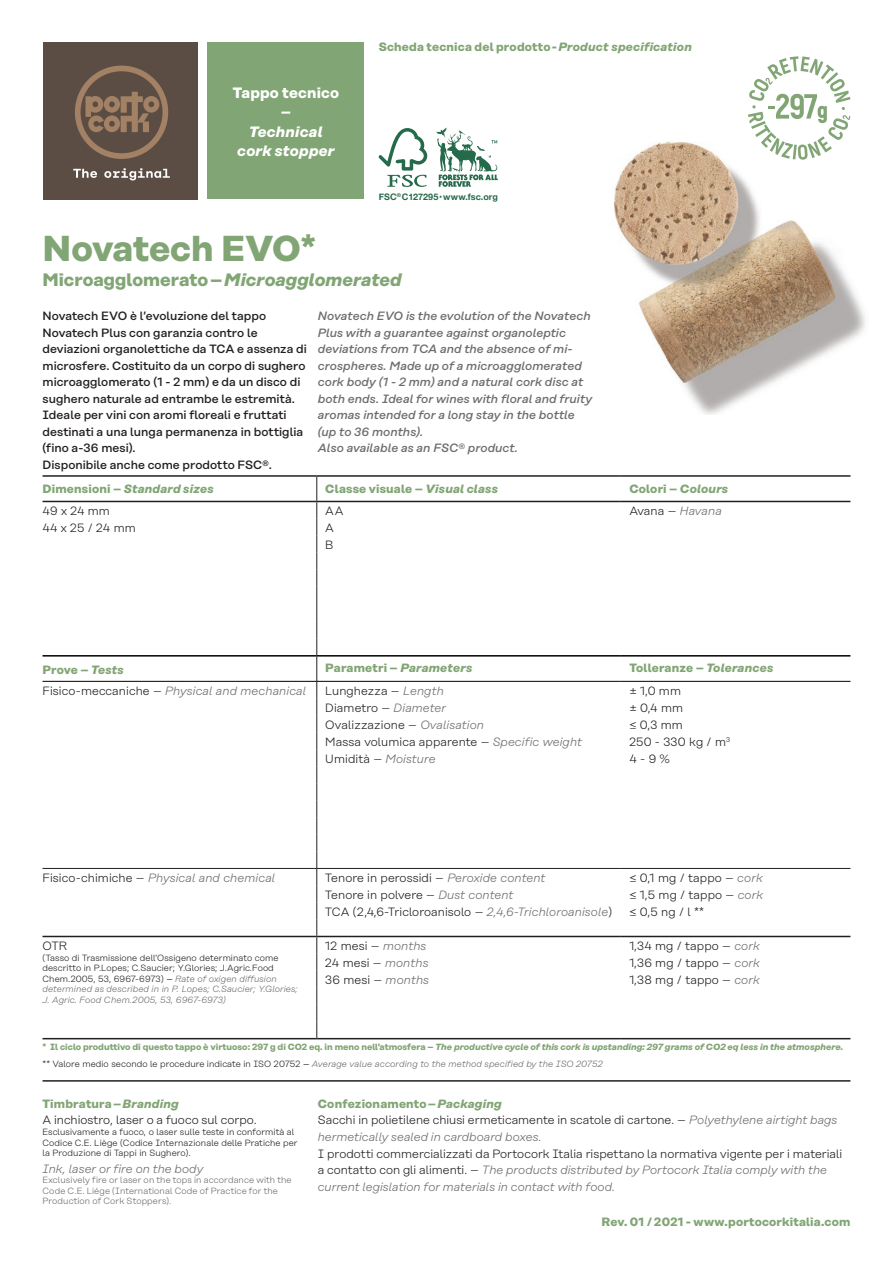
<style>
.page{position:relative;width:893px;height:1263px;background:#fff}
.page>*{position:absolute;margin:0;border:0;box-sizing:border-box;transform-origin:0 0}
.t1{font:700 36px "Rational";color:#81a574}
.t2{font:700 18px "Rational";color:#81a574}
.t3{font:italic 700 15px/19.2px "Rational";letter-spacing:.015em;color:#fff;text-align:center}
.t4{font:700 15px/19.2px "Rational";letter-spacing:.015em;color:#fff;text-align:center}
.t5{font:300 12px/16.5px "Rational";letter-spacing:.01em;color:#231f20}
.t6{font:500 12px/16.5px "Rational";letter-spacing:.005em;color:#231f20}
.t7{font:italic 500 12px/16.5px "Rational";letter-spacing:.005em;color:#6c6d70}
.t8{font:italic 300 12px/16.5px "Rational";letter-spacing:.01em;color:#6c6d70}
.t9{font:700 12px "Rational";letter-spacing:.015em;color:#81a574}
.t10{font:italic 700 12px "Rational";letter-spacing:.02em;color:#81a574}
.t11{font:300 9px/10.5px "Rational";letter-spacing:.01em;color:#231f20}
.t12{font:italic 700 9px/17.4px "Rational";color:#81a574}
.t13{font:300 9px/10.5px "Rational";letter-spacing:.01em;color:#6c6d70}
.t14{font:700 9px "Helvetica Neue";letter-spacing:.005em;color:#256a4a}
.s1{font-style:italic}
.s2{font-style:normal}
.s3{font-style:italic;color:#6c6d70}
.s4{font-style:normal;color:#231f20}
.s5{font-weight:400}
.s6{font-weight:300;font-style:normal;color:#231f20}
.s7{font-weight:400;font-style:normal;color:#231f20}
.s8{font-weight:300;color:#6b6b6e}
.s9{font-weight:700;color:#81a574}
.s10{font-weight:700;font-style:italic;color:#81a574}
.s11{font-weight:700;font-style:normal;color:#81a574}
</style>
<div class="page">
<div style="left:207px;top:43px;width:157px;height:156px;background:#81a574"></div>
<div style="left:43px;top:43px;width:154px;height:157px;background:#5b4d44"></div>
<svg style="left:75px;top:66px;width:93px;height:93px"></svg>
<svg style="left:73px;top:169px;width:24px;height:9px"></svg>
<svg style="left:104px;top:168px;width:66px;height:12px"></svg>
<hr style="left:43px;top:475px;width:274px;height:2px;background:#231f20">
<hr style="left:317px;top:475px;width:304px;height:2px;background:#231f20">
<hr style="left:621px;top:475px;width:229px;height:2px;background:#231f20">
<hr style="left:317px;top:501px;width:304px;height:1px;background:#231f20">
<hr style="left:621px;top:501px;width:229px;height:1px;background:#231f20">
<hr style="left:43px;top:501px;width:274px;height:1px;background:#231f20">
<svg style="left:317px;top:477px;width:1px;height:561px"></svg>
<hr style="left:43px;top:936px;width:274px;height:1px;background:#231f20">
<hr style="left:317px;top:936px;width:304px;height:1px;background:#231f20">
<hr style="left:43px;top:1038px;width:274px;height:1px;background:#231f20">
<hr style="left:317px;top:1038px;width:304px;height:1px;background:#231f20">
<hr style="left:621px;top:936px;width:229px;height:1px;background:#231f20">
<hr style="left:621px;top:1038px;width:229px;height:1px;background:#231f20">
<hr style="left:43px;top:655px;width:274px;height:1px;background:#000">
<hr style="left:317px;top:655px;width:304px;height:1px;background:#000">
<hr style="left:621px;top:655px;width:229px;height:1px;background:#000">
<hr style="left:43px;top:681px;width:274px;height:1px;background:#000">
<hr style="left:317px;top:681px;width:304px;height:1px;background:#000">
<hr style="left:621px;top:681px;width:229px;height:1px;background:#000">
<hr style="left:43px;top:868px;width:274px;height:1px;background:#231f20">
<hr style="left:317px;top:868px;width:304px;height:1px;background:#231f20">
<hr style="left:621px;top:868px;width:229px;height:1px;background:#231f20">
<img style="left:613px;top:141px;width:252px;height:274px">
<hr style="left:43px;top:1080px;width:807px;height:2px;background:#231f20">
<svg style="left:378px;top:128px;width:49px;height:59px"></svg>
<svg style="left:436px;top:127px;width:62px;height:60px"></svg>
<svg style="left:748px;top:56px;width:102px;height:104px"></svg>
<p class="t4" style="left:233px;top:83px;width:108px">Tappo tecnico –</p>
<p class="t3" style="left:237px;top:122px;width:99px">Technical cork stopper</p>
<h1 class="t1" style="left:43px;top:226px;width:275px">Novatech EVO*</h1>
<p class="t9" style="left:379px;top:40px;width:315px">Scheda tecnica del prodotto - <span class="s1">Product specification</span></p>
<p class="t14" style="left:379px;top:189px;width:121px">FSC<sup>®</sup> C127295 • www.fsc.org</p>
<h2 class="t2" style="left:43px;top:268px;width:361px">Microagglomerato –<span class="s1">Microagglomerated</span></h2>
<p class="t7" style="left:318px;top:307px;width:276px">Novatech EVO is the evolution of the Novatech Plus with a guarantee against organoleptic deviations from TCA and the absence of mi&shy;crospheres. Made up of a microagglomerated cork body (1 - 2 mm) and a natural cork disc at both ends. Ideal for wines with floral and fruity aromas intended for a long stay in the bottle (up to 36 months).<br>Also available as an FSC<span class="s2">®</span> product.</p>
<p class="t6" style="left:43px;top:307px;width:266px">Novatech EVO è l’evoluzione del tappo Novatech Plus con garanzia contro le deviazioni organolettiche da TCA e assenza di microsfere. Costituito da un corpo di sughero microagglomerato (1 - 2 mm) e da un disco di sughero naturale ad entrambe le estremità.<br>Ideale per vini con aromi floreali e fruttati destinati a una lunga permanenza in bottiglia (fino a-36 mesi).<br>Disponibile anche come prodotto FSC®.</p>
<p class="t10" style="left:43px;top:481px;width:173px"><span class="s2">Dimensioni –</span> Standard sizes</p>
<p class="t9" style="left:325px;top:481px;width:174px">Classe visuale – <span class="s1">Visual class</span></p>
<p class="t9" style="left:629px;top:481px;width:100px">Colori – <span class="s1">Colours</span></p>
<p class="t5" style="left:43px;top:503px;width:69px">49 x 24 mm</p>
<p class="t5" style="left:325px;top:503px;width:20px">AA</p>
<p class="t5" style="left:629px;top:503px;width:94px">Avana – <span class="s3">Havana</span></p>
<p class="t5" style="left:43px;top:520px;width:95px">44 x 25 / 24 mm</p>
<p class="t5" style="left:325px;top:520px;width:10px;line-height:17px">A<br>B</p>
<p class="t9" style="left:43px;top:662px;width:83px">Prove – <span class="s1">Tests</span></p>
<p class="t9" style="left:325px;top:661px;width:148px">Parametri – <span class="s1">Parameters</span></p>
<p class="t9" style="left:629px;top:661px;width:145px">Tolleranze – <span class="s1">Tolerances</span></p>
<p class="t8" style="left:43px;top:683px;width:265px"><span class="s4">Fisico-meccaniche –</span> Physical and mechanical</p>
<p class="t5" style="left:325px;top:683px;width:120px">Lunghezza – <span class="s3">Length</span></p>
<p class="t5" style="left:629px;top:683px;width:53px">± 1,0 mm</p>
<p class="t5" style="left:325px;top:700px;width:122px">Diametro – <span class="s3">Diameter</span></p>
<p class="t5" style="left:629px;top:700px;width:55px">± 0,4 mm</p>
<p class="t5" style="left:325px;top:717px;width:160px">Ovalizzazione – <span class="s3">Ovalisation</span></p>
<p class="t5" style="left:629px;top:717px;width:55px">≤ 0,3 mm</p>
<p class="t5" style="left:325px;top:734px;width:258px">Massa volumica apparente – <span class="s3">Specific weight</span></p>
<p class="t5" style="left:629px;top:734px;width:102px">250 - 330 kg / m<sup>3</sup></p>
<p class="t5" style="left:325px;top:751px;width:112px">Umidità – <span class="s3">Moisture</span></p>
<p class="t5" style="left:629px;top:751px;width:42px">4 - 9 %</p>
<p class="t8" style="left:43px;top:870px;width:234px"><span class="s4">Fisico-chimiche –</span> Physical and chemical</p>
<p class="t5" style="left:325px;top:870px;width:222px">Tenore in perossidi – <span class="s3">Peroxide content</span></p>
<p class="t5" style="left:629px;top:870px;width:135px">≤ 0,1 mg / tappo – <span class="s3">cork</span></p>
<p class="t5" style="left:325px;top:887px;width:190px">Tenore in polvere – <span class="s3">Dust content</span></p>
<p class="t5" style="left:629px;top:887px;width:135px">≤ 1,5 mg / tappo – <span class="s3">cork</span></p>
<p class="t5" style="left:325px;top:904px;width:288px">TCA (2,4,6-Tricloroanisolo – <span class="s3">2,4,6-Trichloroanisole</span>)</p>
<p class="t5" style="left:629px;top:904px;width:76px">≤ 0,5 ng / l **</p>
<p class="t5" style="left:43px;top:938px;width:26px">OTR</p>
<p class="t11" style="left:43px;top:952px;width:257px">(Tasso di Trasmissione dell’Ossigeno determinato come descritto in P.Lopes; C.Saucier; Y.Glories; J.Agric.Food Chem.2005, 53, 6967-6973) <span class="s5">–</span> <span class="s3">Rate of oxigen diffusion determined as described in in P. Lopes; C.Saucier; Y.Glories; J. Agric. Food Chem.2005, 53, 6967-6973)</span></p>
<p class="t5" style="left:325px;top:938px;width:103px">12 mesi – <span class="s3">months</span></p>
<p class="t5" style="left:629px;top:938px;width:132px">1,34 mg / tappo – <span class="s3">cork</span></p>
<p class="t5" style="left:325px;top:955px;width:105px">24 mesi – <span class="s3">months</span></p>
<p class="t5" style="left:629px;top:955px;width:132px">1,36 mg / tappo – <span class="s3">cork</span></p>
<p class="t5" style="left:325px;top:972px;width:105px">36 mesi – <span class="s3">months</span></p>
<p class="t5" style="left:629px;top:972px;width:132px">1,38 mg / tappo – <span class="s3">cork</span></p>
<p class="t12" style="left:43px;top:1038px;width:802px"><span class="s2">* Il ciclo produttivo di questo tappo è virtuoso: 297 g di CO2 eq. in meno nell’atmosfera –</span> The productive cycle of this cork is upstanding: 297 grams of CO2 eq less in the atmosphere. <span class="s6">** Valore medio secondo le procedure indicate in ISO 20752</span> <span class="s7">–</span> <span class="s8">Average value according to the method specified by the ISO 20752</span></p>
<p class="t5" style="left:43px;top:1095px;width:216px"><span class="s9">Timbratura –</span> <span class="s10">Branding<br></span>A inchiostro, laser o a fuoco sul corpo.</p>
<p class="t11" style="left:43px;top:1126px;width:257px">Esclusivamente a fuoco, o laser sulle teste in conformità al<br>Codice C.E. Liège (Codice Internazionale delle Pratiche per la Produzione di Tappi in Sughero).</p>
<p class="t8" style="left:43px;top:1160px;width:162px">Ink, laser or fire on the body</p>
<p class="t13" style="left:43px;top:1174px;width:251px">Exclusively fire or laser on the tops in accordance with the<br>Code C.E. Liége (International Code of Practice for the<br>Production of Cork Stoppers).</p>
<p class="t8" style="left:318px;top:1095px;width:521px"><span class="s11">Confezionamento –</span> <span class="s9">Packaging<br></span><span class="s4">Sacchi in polietilene chiusi ermeticamente in scatole di cartone. –</span> Polyethylene airtight bags hermetically sealed in cardboard boxes.</p>
<p class="t5" style="left:318px;top:1145px;width:526px">I prodotti commercializzati da Portocork Italia rispettano la normativa vigente per i materiali a contatto con gli alimenti. – <span class="s3">The products distributed by Portocork Italia comply with the current legislation for materials in contact with food.</span></p>
<p class="t9" style="left:601px;top:1214px;width:250px">Rev. 01 / 2021 - www.portocorkitalia.com</p>
</div>
